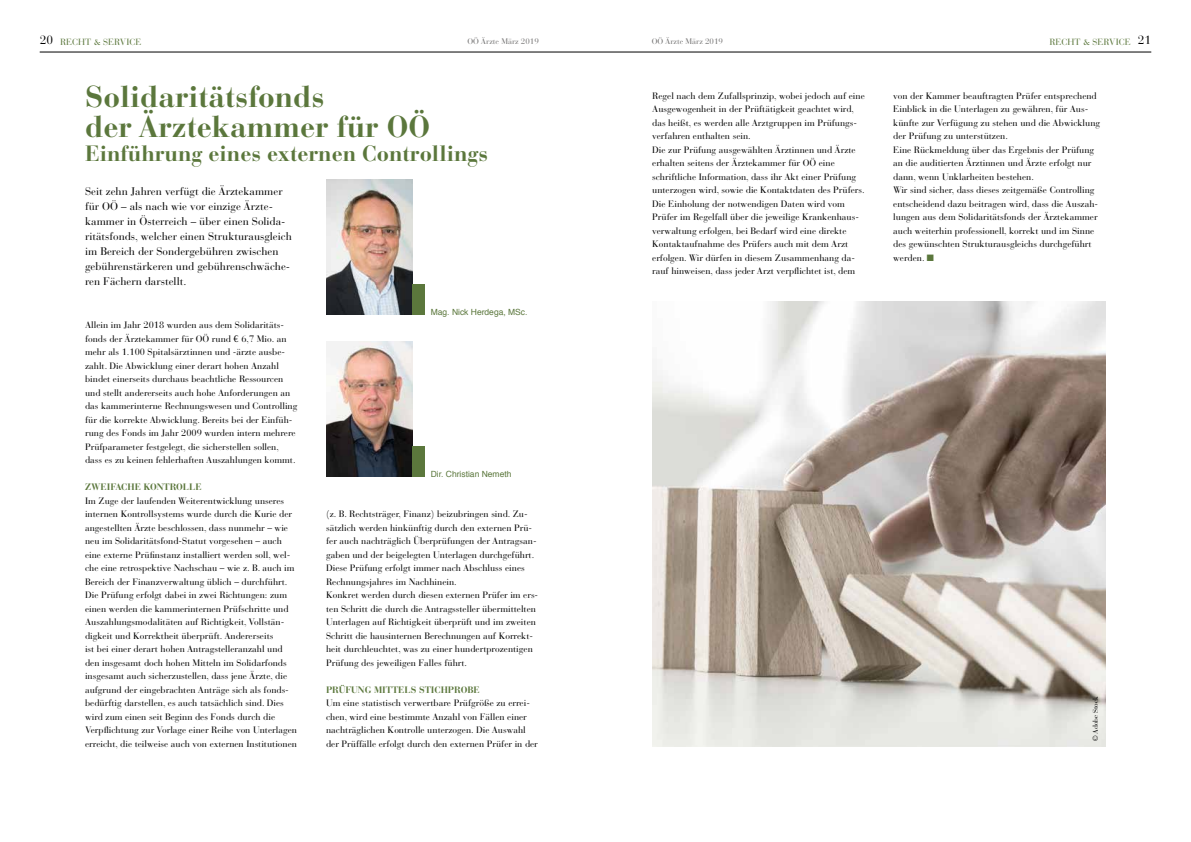
<style>
.page{position:relative;width:1191px;height:842px;background:#fff}
.page>*{position:absolute;margin:0;border:0;box-sizing:border-box;transform-origin:0 0}
.t1{font:700 30px/30px "Bauer Bodoni Std";color:#5b773c}
.t2{font:700 22px "Bauer Bodoni Std";color:#5b773c}
.t3{font:12px "Bauer Bodoni Std";color:#000}
.t4{font:11px/15px "Bauer Bodoni Std";color:#000}
.t5{font:9.3px/13.5px "Bauer Bodoni Std";color:#000}
.t6{font:700 9.3px "Bauer Bodoni Std";color:#5b773c}
.t7{font:9px "Bauer Bodoni Std";color:#5b773c}
.t8{font:8.5px "Helvetica";color:#5b773c}
.t9{font:8px "Bauer Bodoni Std";color:#706f6f}
.t10{font:7px "Bauer Bodoni Std";color:#000}
.s1{color:#5b773c}
</style>
<div class="page">
<hr style="left:40px;top:52px;width:1111px;height:1px;background:#000">
<img style="left:326px;top:180px;width:87px;height:135px">
<div style="left:413px;top:285px;width:12px;height:30px;background:#5b773c"></div>
<img style="left:326px;top:342px;width:87px;height:135px">
<div style="left:413px;top:446px;width:12px;height:31px;background:#5b773c"></div>
<img style="left:652px;top:301px;width:454px;height:446px">
<p class="t3" style="left:40px;top:33px;width:15px">20</p>
<p class="t9" style="left:467px;top:36px;width:73px">OÖ Ärzte März 2019</p>
<p class="t9" style="left:651px;top:36px;width:73px">OÖ Ärzte März 2019</p>
<p class="t3" style="left:1138px;top:33px;width:15px">21</p>
<p class="t7" style="left:60px;top:36px;width:83px">RECHT &amp; SERVICE</p>
<p class="t7" style="left:1049px;top:36px;width:83px">RECHT &amp; SERVICE</p>
<h1 class="t1" style="left:85px;top:82px;width:346px">Solidaritätsfonds<br>der Ärztekammer für OÖ</h1>
<h2 class="t2" style="left:85px;top:140px;width:405px">Einführung eines externen Controllings</h2>
<p class="t4" style="left:85px;top:184px;width:208px">Seit zehn Jahren verfügt die Ärztekammer für OÖ – als nach wie vor einzige Ärzte&shy;kammer in Österreich – über einen Solida&shy;ritätsfonds, welcher einen Strukturausgleich im Bereich der Sondergebühren zwischen gebührenstärkeren und gebührenschwäche&shy;ren Fächern darstellt.</p>
<p class="t5" style="left:85px;top:318px;width:214px">Allein im Jahr 2018 wurden aus dem Solidaritäts&shy;fonds der Ärztekammer für OÖ rund € 6,7 Mio. an mehr als 1.100 Spitalsärztinnen und -ärzte ausbe&shy;zahlt. Die Abwicklung einer derart hohen Anzahl bindet einerseits durchaus beachtliche Ressourcen und stellt andererseits auch hohe Anforderungen an das kammerinterne Rechnungswesen und Controlling für die korrekte Abwicklung. Bereits bei der Einfüh&shy;rung des Fonds im Jahr 2009 wurden intern mehrere Prüfparameter festgelegt, die sicherstellen sollen, dass es zu keinen fehlerhaften Auszahlungen kommt.</p>
<p class="t6" style="left:85px;top:481px;width:118px">ZWEIFACHE KONTROLLE</p>
<p class="t5" style="left:85px;top:494px;width:213px">Im Zuge der laufenden Weiterentwicklung unseres internen Kontrollsystems wurde durch die Kurie der angestellten Ärzte beschlossen, dass nunmehr – wie neu im Solidaritätsfond-Statut vorgesehen – auch eine externe Prüfinstanz installiert werden soll, wel&shy;che eine retrospektive Nachschau – wie z. B. auch im Bereich der Finanzverwaltung üblich – durchführt.<br>Die Prüfung erfolgt dabei in zwei Richtungen: zum einen werden die kammerinternen Prüfschritte und Auszahlungsmodalitäten auf Richtigkeit, Vollstän&shy;digkeit und Korrektheit überprüft. Andererseits<br>ist bei einer derart hohen Antragstelleranzahl und den insgesamt doch hohen Mitteln im Solidarfonds insgesamt auch sicherzustellen, dass jene Ärzte, die aufgrund der eingebrachten Anträge sich als fonds&shy;bedürftig darstellen, es auch tatsächlich sind. Dies wird zum einen seit Beginn des Fonds durch die Verpflichtung zur Vorlage einer Reihe von Unterlagen erreicht, die teilweise auch von externen Institutionen</p>
<p class="t8" style="left:431px;top:305px;width:98px">Mag. Nick Herdega, MSc.</p>
<p class="t8" style="left:431px;top:467px;width:82px">Dir. Christian Nemeth</p>
<p class="t5" style="left:326px;top:507px;width:214px">(z. B. Rechtsträger, Finanz) beizubringen sind. Zu&shy;sätzlich werden hinkünftig durch den externen Prü&shy;fer auch nachträglich Überprüfungen der Antragsan&shy;gaben und der beigelegten Unterlagen durchgeführt.<br>Diese Prüfung erfolgt immer nach Abschluss eines Rechnungsjahres im Nachhinein.<br>Konkret werden durch diesen externen Prüfer im ers&shy;ten Schritt die durch die Antragssteller übermittelten Unterlagen auf Richtigkeit überprüft und im zweiten Schritt die hausinternen Berechnungen auf Korrekt&shy;heit durchleuchtet, was zu einer hundertprozentigen Prüfung des jeweiligen Falles führt.</p>
<p class="t6" style="left:326px;top:684px;width:155px">PRÜFUNG MITTELS STICHPROBE</p>
<p class="t5" style="left:326px;top:696px;width:213px">Um eine statistisch verwertbare Prüfgröße zu errei&shy;chen, wird eine bestimmte Anzahl von Fällen einer nachträglichen Kontrolle unterzogen. Die Auswahl der Prüffälle erfolgt durch den externen Prüfer in der</p>
<p class="t5" style="left:652px;top:89px;width:214px">Regel nach dem Zufallsprinzip, wobei jedoch auf eine Ausgewogenheit in der Prüftätigkeit geachtet wird, das heißt, es werden alle Arztgruppen im Prüfungs&shy;verfahren enthalten sein.<br>Die zur Prüfung ausgewählten Ärztinnen und Ärzte erhalten seitens der Ärztekammer für OÖ eine schriftliche Information, dass ihr Akt einer Prüfung unterzogen wird, sowie die Kontaktdaten des Prüfers.<br>Die Einholung der notwendigen Daten wird vom Prüfer im Regelfall über die jeweilige Krankenhaus&shy;verwaltung erfolgen, bei Bedarf wird eine direkte Kontaktaufnahme des Prüfers auch mit dem Arzt erfolgen. Wir dürfen in diesem Zusammenhang da&shy;rauf hinweisen, dass jeder Arzt verpflichtet ist, dem</p>
<p class="t5" style="left:893px;top:89px;width:208px">von der Kammer beauftragten Prüfer entsprechend Einblick in die Unterlagen zu gewähren, für Aus&shy;künfte zur Verfügung zu stehen und die Abwicklung der Prüfung zu unterstützen.<br>Eine Rückmeldung über das Ergebnis der Prüfung an die auditierten Ärztinnen und Ärzte erfolgt nur dann, wenn Unklarheiten bestehen.<br>Wir sind sicher, dass dieses zeitgemäße Controlling entscheidend dazu beitragen wird, dass die Auszah&shy;lungen aus dem Solidaritätsfonds der Ärztekammer auch weiterhin professionell, korrekt und im Sinne des gewünschten Strukturausgleichs durchgeführt werden. <span class="s1">■</span></p>
<p class="t10" style="left:1091px;top:741px;width:47px;rotate:-90deg">© Adobe Stock</p>
</div>
